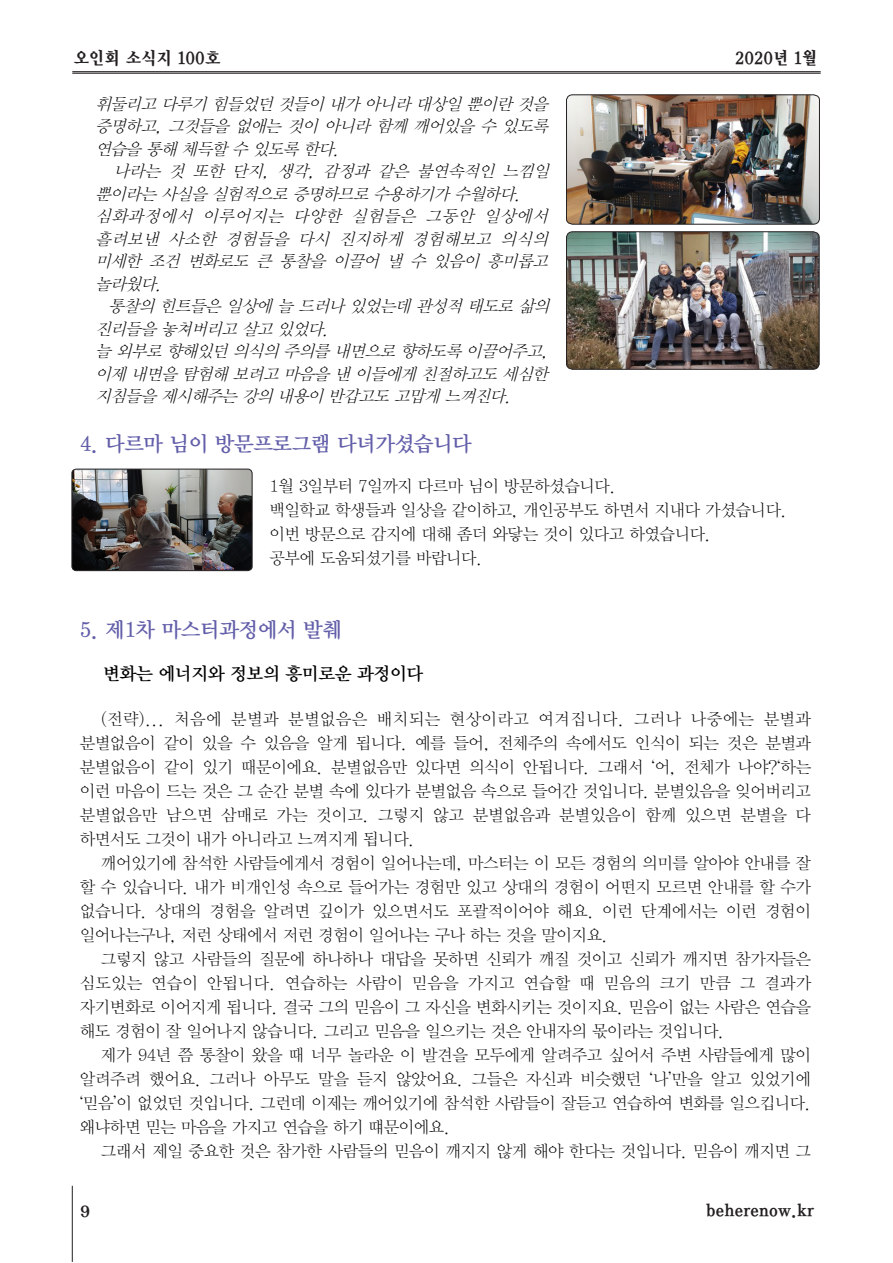
<style>
.page{position:relative;width:893px;height:1263px;background:#fff}
.page>*{position:absolute;margin:0;border:0;box-sizing:border-box;transform-origin:0 0}
.정규{font:21px "YDVY Mj O34";letter-spacing:-.025em;color:#625ea9}
.t1{font:18px "YDV Chung B";color:#231f20;scale:.95 1}
.정규-2{font:18px "YDVY Mj O34";letter-spacing:-.025em;color:#000}
.정규-3{font:16.5px/24px "YDVY Mj O31";letter-spacing:-.025em;color:#000;text-align:justify}
.정규-4{font:italic 16.5px/22.5px "YDVY Mj O31";color:#000;text-align:justify}
.t2{font:15px "YDV Sol B";color:#231f20}
</style>
<div class="page">
<hr style="left:72px;top:71px;width:749px;height:1px;background:#231f20">
<hr style="left:72px;top:73px;width:749px;height:1px;background:#231f20">
<hr style="left:72px;top:1186px;width:1px;height:76px;background:#231f20">
<img style="left:566px;top:94px;width:254px;height:131px">
<img style="left:566px;top:232px;width:253px;height:137px">
<div style="left:566px;top:232px;width:253px;height:137px;border:1px solid #231f20;border-radius:6px"></div>
<img style="left:72px;top:469px;width:180px;height:102px">
<div style="left:72px;top:469px;width:180px;height:102px;border:1px solid #231f20;border-radius:4px"></div>
<p class="t1" style="left:74px;top:46px;width:156px">오인회 소식지 100호</p>
<p class="t1" style="left:735px;top:46px;width:88px">2020년 1월</p>
<p class="정규-4" style="left:95px;top:92px;width:459px">휘둘리고 다루기 힘들었던 것들이 내가 아니라 대상일 뿐이란 것을 증명하고,그것들을 없애는 것이 아니라 함께 깨어있을 수 있도록 연습을 통해 체득할 수 있도록 한다.</p>
<p class="정규-4" style="left:95px;top:159px;width:461px;text-indent:18px">나라는 것 또한 단지, 생각, 감정과 같은 불연속적인 느낌일 뿐이라는 사실을 실험적으로 증명하므로 수용하기가 수월하다.</p>
<p class="정규-4" style="left:95px;top:204px;width:460px">심화과정에서 이루어지는 다양한 실험들은 그동안 일상에서 흘려보낸 사소한 경험들을 다시 진지하게 경험해보고 의식의 미세한 조건 변화로도 큰 통찰을 이끌어 낼 수 있음이 흥미롭고 놀라웠다.</p>
<p class="정규-4" style="left:95px;top:294px;width:461px;text-indent:13px">통찰의 힌트들은 일상에 늘 드러나 있었는데 관성적 태도로 삶의 진리들을 놓쳐버리고 살고 있었다.</p>
<p class="정규-4" style="left:95px;top:339px;width:459px">늘 외부로 향해있던 의식의 주의를 내면으로 향하도록 이끌어주고, 이제 내면을 탐험해 보려고 마음을 낸 이들에게 친절하고도 세심한 지침들을 제시해주는 강의 내용이 반갑고도 고맙게 느껴진다.</p>
<p class="정규" style="left:80px;top:429px;width:394px">4. 다르마 님이 방문프로그램 다녀가셨습니다</p>
<p class="정규-3" style="left:269px;top:473px;width:348px">1월 3일부터 7일까지 다르마 님이 방문하셨습니다.</p>
<p class="정규-3" style="left:269px;top:497px;width:519px">백일학교 학생들과 일상을 같이하고, 개인공부도 하면서 지내다 가셨습니다.</p>
<p class="정규-3" style="left:269px;top:521px;width:443px">이번 방문으로 감지에 대해 좀더 와닿는 것이 있다고 하였습니다.</p>
<p class="정규-3" style="left:269px;top:545px;width:215px">공부에 도움되셨기를 바랍니다.</p>
<p class="정규" style="left:80px;top:615px;width:264px">5. 제1차 마스터과정에서 발췌</p>
<p class="정규-2" style="left:103px;top:661px;width:322px">변화는 에너지와 정보의 흥미로운 과정이다</p>
<p class="정규-3" style="left:80px;top:706px;width:733px;text-indent:21px">(전략)... 처음에 분별과 분별없음은 배치되는 현상이라고 여겨집니다. 그러나 나중에는 분별과 분별없음이 같이 있을 수 있음을 알게 됩니다. 예를 들어, 전체주의 속에서도 인식이 되는 것은 분별과 분별없음이 같이 있기 때문이에요. 분별없음만 있다면 의식이 안됩니다. 그래서 ‘어, 전체가 나야?‘하는 이런 마음이 드는 것은 그 순간 분별 속에 있다가 분별없음 속으로 들어간 것입니다. 분별있음을 잊어버리고 분별없음만 남으면 삼매로 가는 것이고. 그렇지 않고 분별없음과 분별있음이 함께 있으면 분별을 다 하면서도 그것이 내가 아니라고 느껴지게 됩니다.</p>
<p class="정규-3" style="left:80px;top:850px;width:733px;text-indent:21px">깨어있기에 참석한 사람들에게서 경험이 일어나는데, 마스터는 이 모든 경험의 의미를 알아야 안내를 잘 할 수 있습니다. 내가 비개인성 속으로 들어가는 경험만 있고 상대의 경험이 어떤지 모르면 안내를 할 수가 없습니다. 상대의 경험을 알려면 깊이가 있으면서도 포괄적이어야 해요. 이런 단계에서는 이런 경험이 일어나는구나, 저런 상태에서 저런 경험이 일어나는 구나 하는 것을 말이지요.</p>
<p class="정규-3" style="left:80px;top:946px;width:733px;text-indent:21px">그렇지 않고 사람들의 질문에 하나하나 대답을 못하면 신뢰가 깨질 것이고 신뢰가 깨지면 참가자들은 심도있는 연습이 안됩니다. 연습하는 사람이 믿음을 가지고 연습할 때 믿음의 크기 만큼 그 결과가 자기변화로 이어지게 됩니다. 결국 그의 믿음이 그 자신을 변화시키는 것이지요. 믿음이 없는 사람은 연습을 해도 경험이 잘 일어나지 않습니다. 그리고 믿음을 일으키는 것은 안내자의 몫이라는 것입니다.</p>
<p class="정규-3" style="left:80px;top:1042px;width:733px;text-indent:21px">제가 94년 쯤 통찰이 왔을 때 너무 놀라운 이 발견을 모두에게 알려주고 싶어서 주변 사람들에게 많이 알려주려 했어요. 그러나 아무도 말을 듣지 않았어요. 그들은 자신과 비슷했던 ‘나’만을 알고 있었기에 ‘믿음’이 없었던 것입니다. 그런데 이제는 깨어있기에 참석한 사람들이 잘듣고 연습하여 변화를 일으킵니다. 왜냐하면 믿는 마음을 가지고 연습을 하기 떄문이에요.</p>
<p class="정규-3" style="left:101px;top:1138px;width:712px">그래서 제일 중요한 것은 참가한 사람들의 믿음이 깨지지 않게 해야 한다는 것입니다. 믿음이 깨지면 그</p>
<p class="t2" style="left:80px;top:1204px;width:12px">9</p>
<p class="t1" style="left:706px;top:1198px;width:116px">beherenow.kr</p>
</div>
